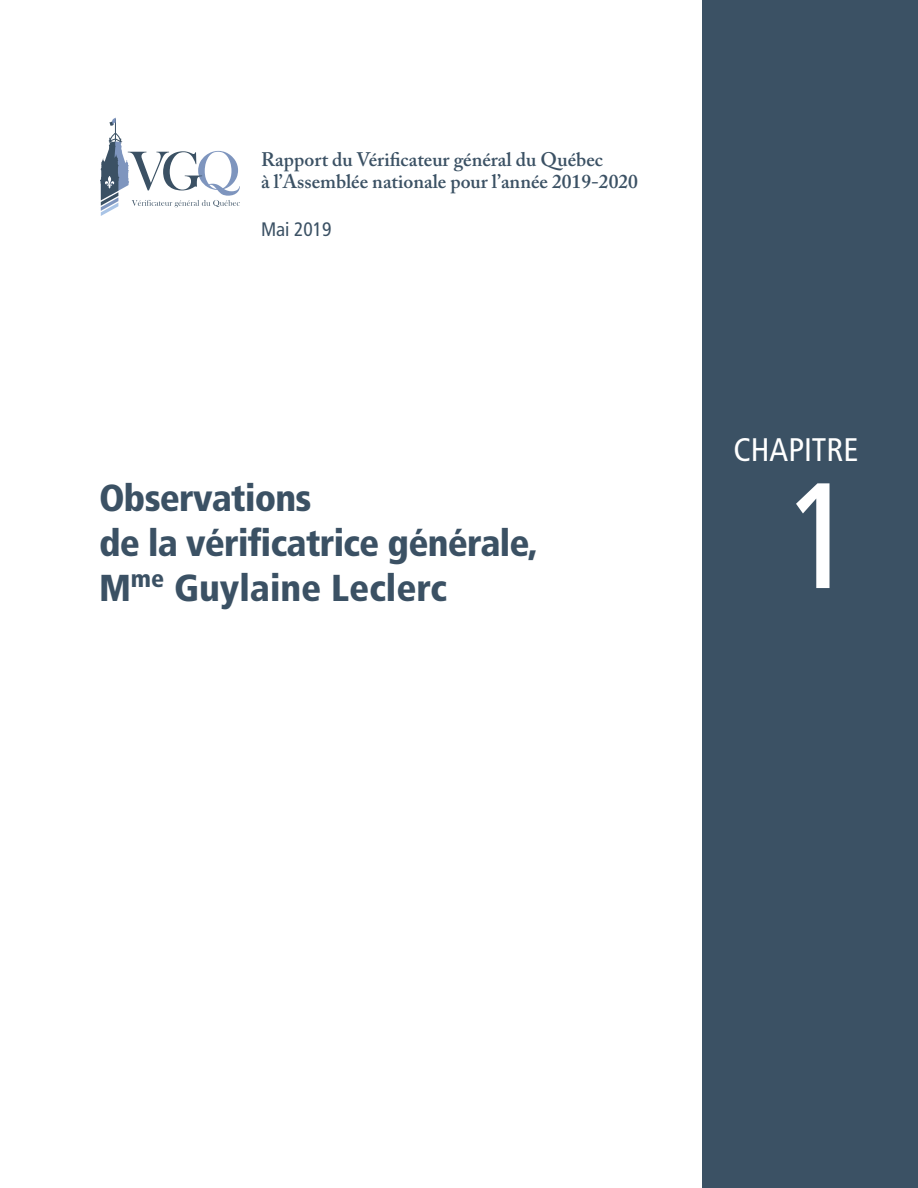
<style>
.page{position:relative;width:918px;height:1188px;background:#fff}
.page>*{position:absolute;margin:0;border:0;box-sizing:border-box;transform-origin:0 0}
.t1{font:condensed 150px "Frutiger";color:#fff}
.t2{font:900 condensed 37.5px/45px "Frutiger";letter-spacing:-.02em;color:#3b5164}
.t3{font:condensed 32.7px "Frutiger";color:#fff}
.t4{font:600 19.5px/21.8px "Adobe Caslon Pro";color:#3b5164}
.t5{font:condensed 19.5px "Frutiger";color:#3b5164}
</style>
<div class="page">
<div style="left:702px;top:0;width:216px;height:1188px;background:#3b5164"></div>
<svg style="left:100px;top:118px;width:140px;height:98px"></svg>
<p class="t4" style="left:261px;top:148px;width:378px">Rapport du Vérificateur général du Québec<br>à l’Assemblée nationale pour l’année 2019-2020</p>
<p class="t5" style="left:261px;top:217px;width:72px">Mai 2019</p>
<h2 class="t2" style="left:99px;top:476px;width:440px">Observations<br>de la vérificatrice générale,<br>M<sup>me</sup> Guylaine Leclerc</h2>
<h3 class="t3" style="left:733px;top:431px;width:127px">CHAPITRE</h3>
<h1 class="t1" style="left:786px;top:449px;width:73px">1</h1>
</div>
